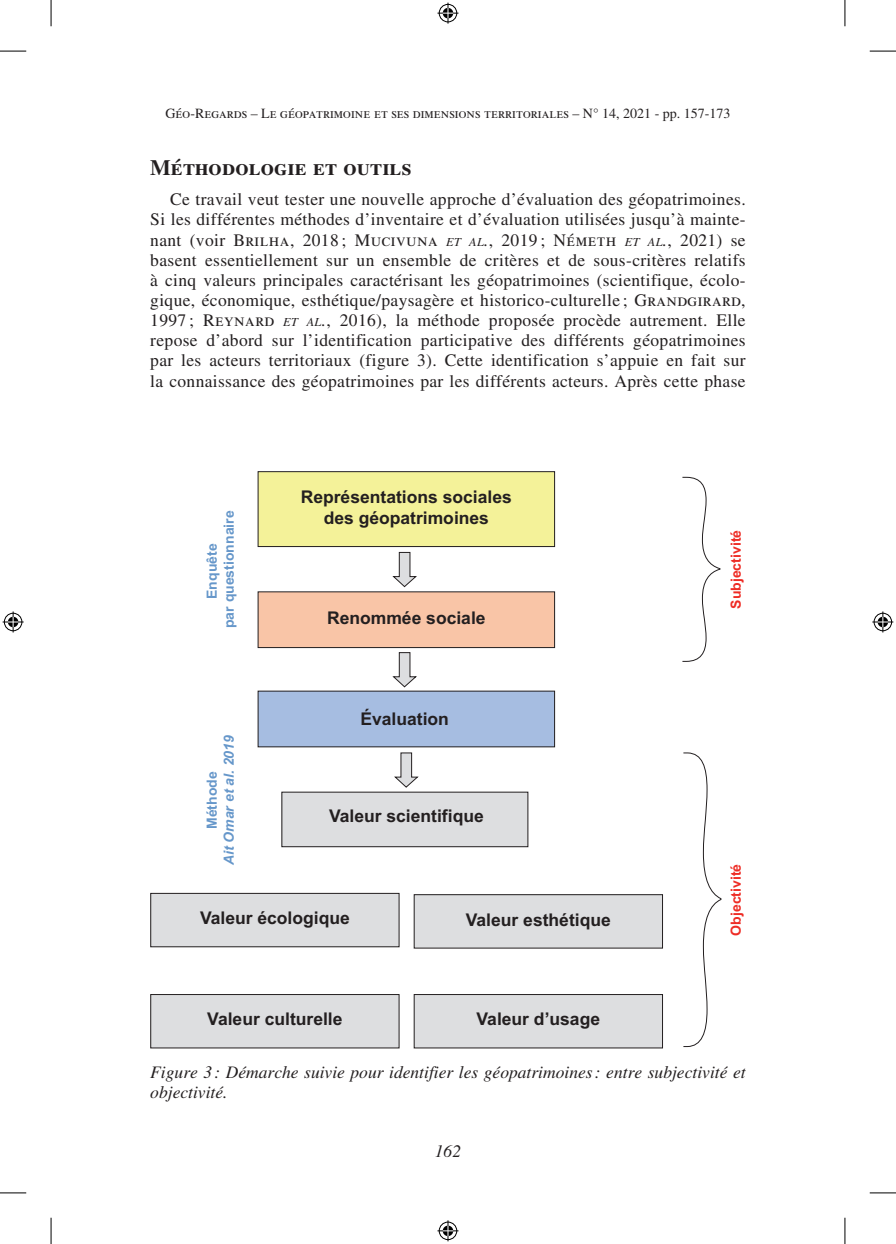
<style>
.page{position:relative;width:896px;height:1244px;background:#fff}
.page>*{position:absolute;margin:0;border:0;box-sizing:border-box;transform-origin:0 0}
.Titre_niv_1{font:700 21.88px "Times LT Std";color:#231f20}
.Texte_courant{font:17.5px/20.1px "Times LT Std";letter-spacing:.02em;color:#231f20;text-align:justify}
.t1{font:700 17.5px/21px "Arial";color:#231f20;text-align:center}
.Titre_figure{font:italic 17.5px/20.1px "Times LT Std";color:#231f20}
.t2{font:14px "Times LT Std";color:#231f20}
.t3{font:700 14px/16.8px "Arial";color:#6697ca;text-align:center}
.t4{font:italic 700 14px/16.8px "Arial";color:#6697ca;text-align:center}
.t5{font:700 14px "Arial";color:#ee2c25}
.s1{font-style:italic;font-size:12.25px}
.s2{font-style:italic}
.s3{font-style:normal}
</style>
<div class="page">
<div style="left:258px;top:591px;width:296px;height:56px;background:#f9c5a7"></div>
<div style="left:258px;top:591px;width:297px;height:57px;border:1px solid #231f20"></div>
<div style="left:258px;top:691px;width:296px;height:55px;background:#a6bde1"></div>
<div style="left:282px;top:792px;width:246px;height:54px;background:#dddee0"></div>
<div style="left:281px;top:791px;width:247px;height:56px;border:1px solid #231f20"></div>
<div style="left:258px;top:471px;width:296px;height:75px;background:#f4f299"></div>
<div style="left:258px;top:471px;width:297px;height:76px;border:1px solid #231f20"></div>
<div style="left:151px;top:893px;width:248px;height:53px;background:#dddee0"></div>
<div style="left:150px;top:892px;width:249px;height:55px;border:1px solid #231f20"></div>
<div style="left:151px;top:994px;width:248px;height:53px;background:#dddee0"></div>
<div style="left:150px;top:993px;width:249px;height:55px;border:1px solid #231f20"></div>
<div style="left:414px;top:894px;width:248px;height:53px;background:#dddee0"></div>
<div style="left:414px;top:894px;width:249px;height:54px;border:1px solid #231f20"></div>
<div style="left:414px;top:994px;width:248px;height:53px;background:#dddee0"></div>
<div style="left:414px;top:993px;width:249px;height:55px;border:1px solid #231f20"></div>
<svg style="left:392px;top:551px;width:25px;height:36px"></svg>
<svg style="left:392px;top:652px;width:25px;height:36px"></svg>
<svg style="left:394px;top:752px;width:25px;height:36px"></svg>
<svg style="left:682px;top:476px;width:40px;height:571px"></svg>
<svg style="left:0;top:51px;width:26px;height:1px"></svg>
<svg style="left:870px;top:51px;width:26px;height:1px"></svg>
<svg style="left:0;top:1192px;width:26px;height:1px"></svg>
<svg style="left:870px;top:1192px;width:26px;height:1px"></svg>
<svg style="left:51px;top:0;width:1px;height:26px"></svg>
<svg style="left:51px;top:1217px;width:1px;height:26px"></svg>
<svg style="left:844px;top:0;width:1px;height:26px"></svg>
<svg style="left:844px;top:1217px;width:1px;height:26px"></svg>
<svg style="left:437px;top:3px;width:21px;height:21px"></svg>
<svg style="left:437px;top:1220px;width:21px;height:20px"></svg>
<svg style="left:3px;top:611px;width:21px;height:21px"></svg>
<svg style="left:872px;top:611px;width:21px;height:21px"></svg>
<p class="t2" style="left:165px;top:105px;width:566px">Géo-Regards – Le géopatrimoine et ses dimensions territoriales – N° 14, 2021 - pp. 157-173</p>
<p class="Titre_niv_1" style="left:150px;top:155px;width:263px">Méthodologie et outils</p>
<p class="Texte_courant" style="left:150px;top:189px;width:597px;text-indent:20px">Ce travail veut tester une nouvelle approche d’évaluation des géopatrimoines.<br>Si les différentes méthodes d’inventaire et d’évaluation utilisées jusqu’à mainte&shy;nant (voir Brilha, 2018 ; Mucivuna <span class="s1">ET AL</span><span class="s2">.</span>, 2019 ; Németh <span class="s1">ET AL</span><span class="s2">.</span>, 2021) se basent essentiellement sur un ensemble de critères et de sous-critères relatifs à cinq valeurs principales caractérisant les géopatrimoines (scientifique, écolo&shy;gique, économique, esthétique/paysagère et historico-culturelle ; Grandgirard, 1997 ; Reynard <span class="s1">ET AL</span><span class="s2">.</span>, 2016), la méthode proposée procède autrement. Elle repose d’abord sur l’identification participative des différents géopatrimoines par les acteurs territoriaux (figure 3). Cette identification s’appuie en fait sur la connaissance des géopatrimoines par les différents acteurs. Après cette phase</p>
<p class="t3" style="left:204px;top:628px;width:119px;rotate:-90deg">Enquête<br>par questionnaire</p>
<p class="t4" style="left:204px;top:865px;width:131px;rotate:-90deg"><span class="s3">Méthode<br></span>Ait Omar et al. 2019</p>
<p class="t1" style="left:301px;top:486px;width:213px">Représentations sociales des géopatrimoines</p>
<p class="t1" style="left:327px;top:607px;width:160px">Renommée sociale</p>
<p class="t1" style="left:360px;top:708px;width:90px">Évaluation</p>
<p class="t1" style="left:329px;top:805px;width:156px">Valeur scientifique</p>
<p class="t1" style="left:200px;top:907px;width:151px">Valeur écologique</p>
<p class="t1" style="left:466px;top:908px;width:146px">Valeur esthétique</p>
<p class="t1" style="left:207px;top:1008px;width:137px">Valeur culturelle</p>
<p class="t1" style="left:476px;top:1008px;width:125px">Valeur d’usage</p>
<p class="t5" style="left:726px;top:608px;width:80px;rotate:-90deg">Subjectivité</p>
<p class="t5" style="left:726px;top:935px;width:73px;rotate:-90deg">Objectivité</p>
<p class="Titre_figure" style="left:150px;top:1061px;width:597px">Figure 3 : Démarche suivie pour identifier les géopatrimoines: entre subjectivité et objectivité.</p>
<p class="Titre_figure" style="left:435px;top:1140px;width:28px">162</p>
</div>
